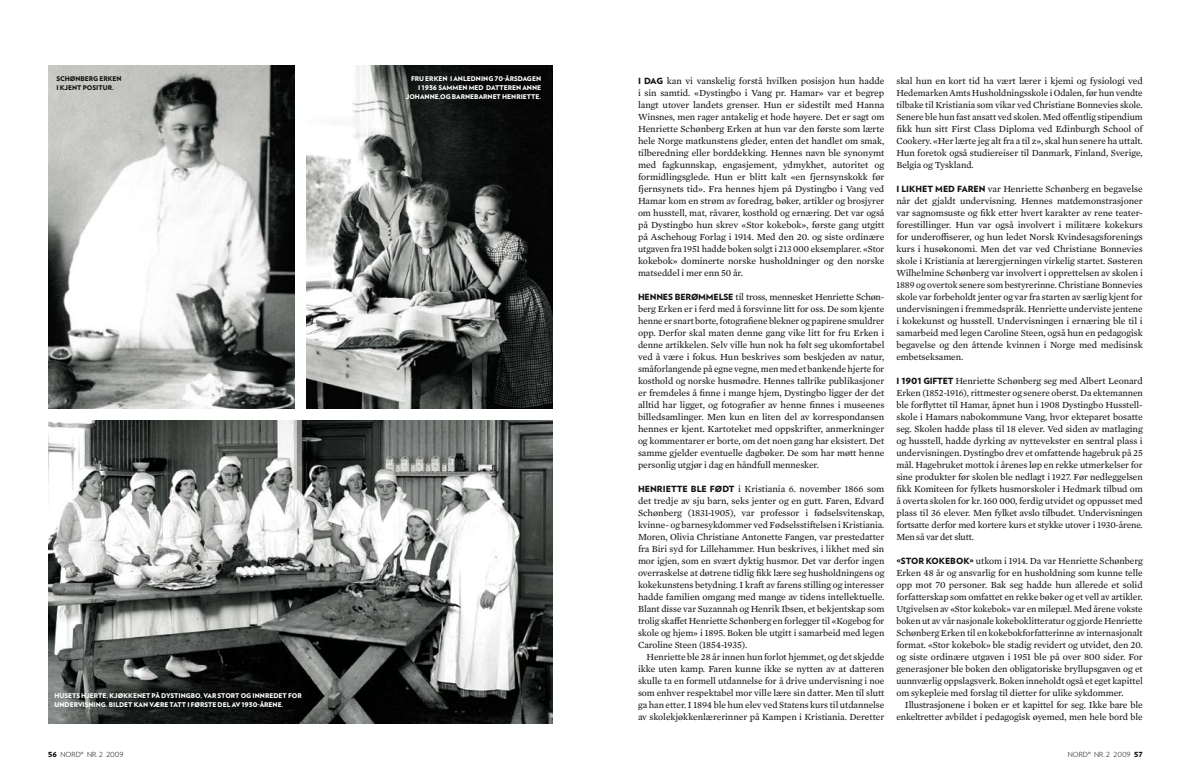
<style>
.page{position:relative;width:1191px;height:780px;background:#fff}
.page>*{position:absolute;margin:0;border:0;box-sizing:border-box;transform-origin:0 0}
.t1{font:9.5px/12px "Mercury Text G2";letter-spacing:-.005em;color:#121212;text-align:justify}
.t2{font:900 8.5px "Verlag";letter-spacing:-.015em;color:#121212}
.t3{font:300 7px "Verlag";color:#121212}
.t4{font:900 6.5px "Verlag";color:#fff}
.t5{font:900 6.5px/9px "Verlag";color:#121212}
.s1{font-family:"Verlag";font-weight:900;font-size:8.5px}
.s2{font-weight:900}
</style>
<div class="page">
<img style="left:306px;top:65px;width:247px;height:343px">
<img style="left:48px;top:65px;width:247px;height:343px">
<img style="left:48px;top:420px;width:505px;height:303px">
<p class="t5" style="left:56px;top:74px;width:57px">SCHØN BERG ERKEN<br>I KJENT</p>
<p class="t5" style="left:83px;top:83px;width:33px">POSITUR.</p>
<p class="t4" style="left:54px;top:690px;width:15px">HUSETS</p>
<p class="t4" style="left:81px;top:690px;width:48px">HJERTE, KJØKKENET</p>
<p class="t4" style="left:152px;top:690px;width:24px">PÅ DYSTIN</p>
<p class="t4" style="left:186px;top:690px;width:72px">GBO, VAR STORT OG INN</p>
<p class="t4" style="left:265px;top:690px;width:38px">REDET FOR</p>
<p class="t4" style="left:54px;top:699px;width:33px">UNDERVISNIN</p>
<p class="t4" style="left:101px;top:699px;width:39px">G. BILDET KAN</p>
<p class="t4" style="left:149px;top:699px;width:26px">VÆRE TATT</p>
<p class="t4" style="left:187px;top:699px;width:22px">I FØRSTE</p>
<p class="t4" style="left:218px;top:699px;width:56px">DEL AV 1930-ÅRENE</p>
<p class="t4" style="left:281px;top:699px;width:3px">.</p>
<p class="t4" style="left:411px;top:73px;width:28px">FRU ERKEN</p>
<p class="t4" style="left:450px;top:73px;width:31px">I ANLEDNIN</p>
<p class="t4" style="left:488px;top:73px;width:49px">G 70-ÅRSDAGEN</p>
<p class="t4" style="left:418px;top:82px;width:26px">I 1936 SAMMEN</p>
<p class="t4" style="left:469px;top:82px;width:28px">ME D DATTE</p>
<p class="t4" style="left:508px;top:82px;width:25px">REN ANNE</p>
<p class="t4" style="left:406px;top:91px;width:15px">JOHANNE</p>
<p class="t4" style="left:439px;top:91px;width:55px">,OG BARNE BARNET</p>
<p class="t4" style="left:502px;top:91px;width:24px">HENRIETTE</p>
<p class="t4" style="left:539px;top:91px;width:3px">.</p>
<p class="t1" style="left:638px;top:75px;width:248px"><span class="s1">I DAG</span> kan vi vanskelig forstå hvilken posisjon hun hadde i sin samtid. «Dystingbo i Vang pr. Hamar» var et begrep langt utover landets grenser. Hun er sidestilt med Hanna Winsnes, men rager antakelig et hode høyere. Det er sagt om Henriette Schønberg Erken at hun var den første som lærte hele Norge matkunstens gleder, enten det handlet om smak, tilberedning eller borddekking. Hennes navn ble synonymt med fagkunnskap, engasjement, ydmykhet, autoritet og formidlingsglede. Hun er blitt kalt «en fjernsynskokk før fjernsynets tid». Fra hennes hjem på Dystingbo i Vang ved Hamar kom en strøm av foredrag, bøker, artikler og brosjyrer om husstell, mat, råvarer, kosthold og ernæring. Det var også på Dystingbo hun skrev «Stor kokebok», første gang utgitt på Aschehoug Forlag i 1914. Med den 20. og siste ordinære utgaven fra 1951 hadde boken solgt i 213 000 eksemplarer. «Stor kokebok» dominerte norske husholdninger og den norske matseddel i mer enn 50 år.</p>
<p class="t2" style="left:638px;top:290px;width:14px">HENNES</p>
<p class="t2" style="left:675px;top:290px;width:31px">BERØMME</p>
<p class="t1" style="left:638px;top:291px;width:248px;text-indent:81px"><span class="s1">LSE</span> til tross, mennesket Henriette Schøn&shy;berg Erken er i ferd med å forsvinne litt for oss. De som kjente henne er snart borte, fotografiene blekner og papirene smuldrer opp. Derfor skal maten denne gang vike litt for fru Erken i denne artikkelen. Selv ville hun nok ha følt seg ukomfortabel ved å være i fokus. Hun beskrives som beskjeden av natur, småforlangende på egne vegne, men med et bankende hjerte for kosthold og norske husmødre. Hennes tallrike publikasjoner er fremdeles å finne i mange hjem, Dystingbo ligger der det alltid har ligget, og fotografier av henne finnes i museenes billedsamlinger. Men kun en liten del av korrespondansen hennes er kjent. Kartoteket med oppskrifter, anmerkninger og kommentarer er borte, om det noen gang har eksistert. Det samme gjelder eventuelle dagbøker. De som har møtt henne personlig utgjør i dag en håndfull mennesker.</p>
<p class="t2" style="left:638px;top:482px;width:31px">HENRIETTE</p>
<p class="t1" style="left:638px;top:483px;width:248px;text-indent:53px"><span class="s1">BLE FØDT</span> i Kristiania 6. november 1866 som det tredje av sju barn, seks jenter og en gutt. Faren, Edvard Schønberg (1831-1905), var professor i fødselsvitenskap, kvinne- og barnesykdommer ved Fødselsstiftelsen i Kristiania.<br>Moren, Olivia Christiane Antonette Fangen, var prestedatter fra Biri syd for Lillehammer. Hun beskrives, i likhet med sin mor igjen, som en svært dyktig husmor. Det var derfor ingen overraskelse at døtrene tidlig fikk lære seg husholdningens og kokekunstens betydning. I kraft av farens stilling og interesser hadde familien omgang med mange av tidens intellektuelle.<br>Blant disse var Suzannah og Henrik Ibsen, et bekjentskap som trolig skaffet Henriette Schønberg en forlegger til «Kogebog for skole og hjem» i 1895. Boken ble utgitt i samarbeid med legen Caroline Steen (1854-1935).</p>
<p class="t1" style="left:638px;top:651px;width:248px;text-indent:9px">Henriette ble 28 år innen hun forlot hjemmet, og det skjedde ikke uten kamp. Faren kunne ikke se nytten av at datteren skulle ta en formell utdannelse for å drive undervisning i noe som enhver respektabel mor ville lære sin datter. Men til slutt ga han etter. I 1894 ble hun elev ved Statens kurs til utdannelse av skolekjøkkenlærerinner på Kampen i Kristiania. Deretter</p>
<p class="t1" style="left:896px;top:75px;width:248px">skal hun en kort tid ha vært lærer i kjemi og fysiologi ved Hedemarken Amts Husholdningsskole i Odalen, før hun vendte tilbake til Kristiania som vikar ved Christiane Bonnevies skole.<br>Senere ble hun fast ansatt ved skolen. Med offentlig stipendium fikk hun sitt First Class Diploma ved Edinburgh School of Cookery. «Her lærte jeg alt fra a til z», skal hun senere ha uttalt.<br>Hun foretok også studiereiser til Danmark, Finland, Sverige, Belgia og Tyskland.</p>
<p class="t2" style="left:896px;top:182px;width:17px">I LIKHET</p>
<p class="t1" style="left:896px;top:183px;width:248px;text-indent:39px"><span class="s1">ME D FAREN</span> var Henriette Schønberg en begavelse når det gjaldt undervisning. Hennes matdemonstrasjoner var sagnomsuste og fikk etter hvert karakter av rene teater&shy;forestillinger. Hun var også involvert i militære kokekurs for underoffiserer, og hun ledet Norsk Kvindesagsforenings kurs i husøkonomi. Men det var ved Christiane Bonnevies skole i Kristiania at lærergjerningen virkelig startet. Søsteren Wilhelmine Schønberg var involvert i opprettelsen av skolen i 1889 og overtok senere som bestyrerinne. Christiane Bonnevies skole var forbeholdt jenter og var fra starten av særlig kjent for undervisningen i fremmedspråk. Henriette underviste jentene i kokekunst og husstell. Undervisningen i ernæring ble til i samarbeid med legen Caroline Steen, også hun en pedagogisk begavelse og den åttende kvinnen i Norge med medisinsk embetseksamen.</p>
<p class="t2" style="left:896px;top:374px;width:48px">I 1901 GI FTET</p>
<p class="t1" style="left:896px;top:375px;width:248px;text-indent:59px">Henriette Schønberg seg med Albert Leonard Erken (1852-1916), rittmester og senere oberst. Da ektemannen ble forflyttet til Hamar, åpnet hun i 1908 Dystingbo Husstell&shy;skole i Hamars nabokommune Vang, hvor ekteparet bosatte seg. Skolen hadde plass til 18 elever. Ved siden av matlaging og husstell, hadde dyrking av nyttevekster en sentral plass i undervisningen. Dystingbo drev et omfattende hagebruk på 25 mål. Hagebruket mottok i årenes løp en rekke utmerkelser for sine produkter før skolen ble nedlagt i 1927. Før nedleggelsen fikk Komiteen for fylkets husmorskoler i Hedmark tilbud om å overta skolen for kr. 160 000, ferdig utvidet og oppusset med plass til 36 elever. Men fylket avslo tilbudet. Undervisningen fortsatte derfor med kortere kurs et stykke utover i 1930-årene.<br>Men så var det slutt.</p>
<p class="t1" style="left:896px;top:555px;width:248px"><span class="s1">«STOR KOKE BOK»</span> utkom i 1914. Da var Henriette Schønberg Erken 48 år og ansvarlig for en husholdning som kunne telle opp mot 70 personer. Bak seg hadde hun allerede et solid forfatterskap som omfattet en rekke bøker og et vell av artikler.<br>Utgivelsen av «Stor kokebok» var en milepæl. Med årene vokste boken ut av vår nasjonale kokeboklitteratur og gjorde Henriette Schønberg Erken til en kokebokforfatterinne av internasjonalt format. «Stor kokebok» ble stadig revidert og utvidet, den 20. og siste ordinære utgaven i 1951 ble på over 800 sider. For generasjoner ble boken den obligatoriske bryllupsgaven og et uunnværlig oppslagsverk. Boken inneholdt også et eget kapittel om sykepleie med forslag til dietter for ulike sykdommer.</p>
<p class="t1" style="left:896px;top:699px;width:248px;text-align:right">Illustrasjonene i boken er et kapittel for seg. Ikke bare ble enkeltretter avbildet i pedagogisk øyemed, men hele bord ble</p>
<p class="t3" style="left:48px;top:749px;width:77px"><span class="s2">56</span> NORDº NR. 2 2009</p>
<p class="t3" style="left:1067px;top:749px;width:76px">NORDº NR. 2 2009 <span class="s2">57</span></p>
</div>
